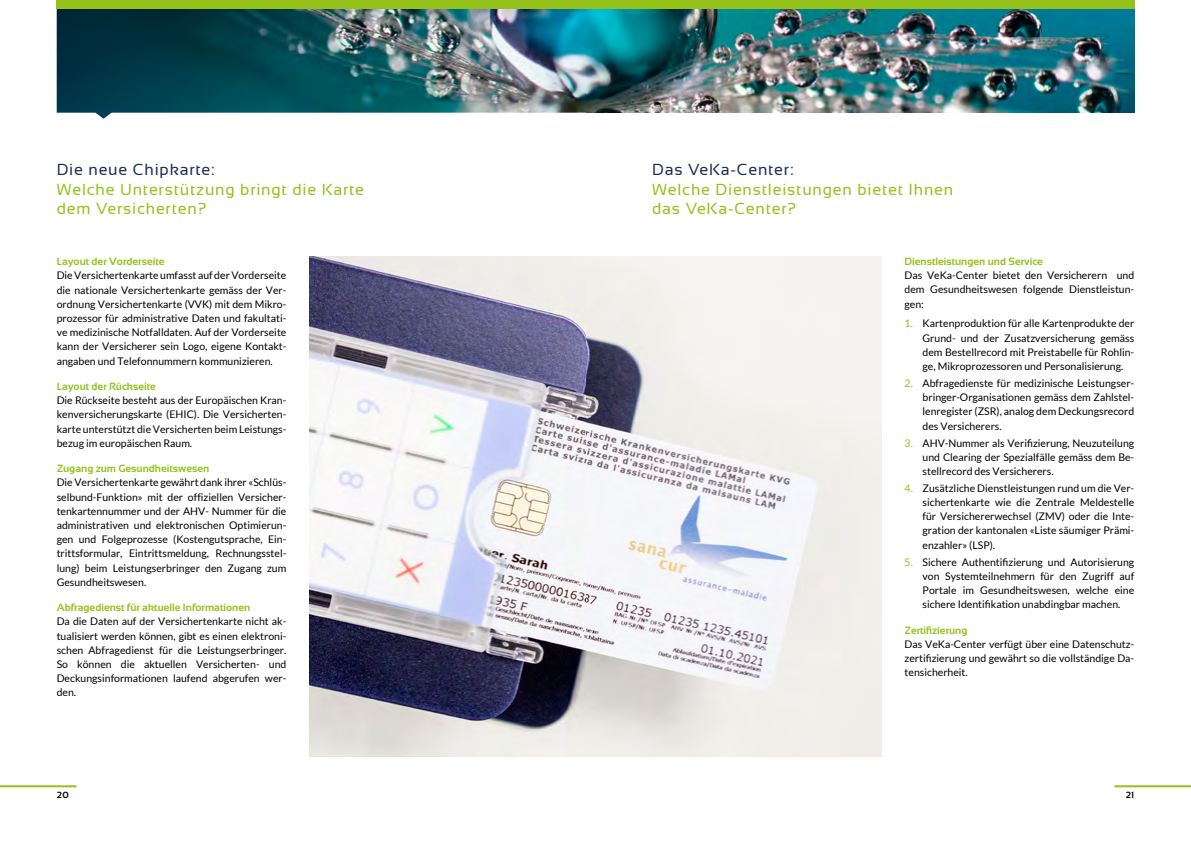
<style>
.page{position:relative;width:1191px;height:842px;background:#fff}
.page>*{position:absolute;margin:0;border:0;box-sizing:border-box;transform-origin:0 0}
.t1{font:16px/19.2px "Sansation";letter-spacing:.05em;color:#94c11a}
.t2{font:16px "Sansation";letter-spacing:.05em;color:#1f2d54}
.t3{font:10.5px/14.2px "Lato";color:#000;text-align:justify}
.t4{font:700 10.5px "Sansation";color:#94c11a}
.t5{font:700 9px "Sansation";color:#000}
.s1{color:#94c11a}
</style>
<div class="page">
<img style="left:57px;top:9px;width:530px;height:110px">
<img style="left:309px;top:257px;width:278px;height:500px">
<img style="left:587px;top:257px;width:295px;height:500px">
<img style="left:587px;top:9px;width:547px;height:104px">
<div style="left:587px;top:0;width:547px;height:9px;background:#94c11a"></div>
<hr style="left:1114px;top:785px;width:77px;height:2px;background:#94c11a">
<div style="left:57px;top:0;width:547px;height:9px;background:#94c11a"></div>
<hr style="left:0;top:785px;width:77px;height:2px;background:#94c11a">
<h1 class="t2" style="left:57px;top:161px;width:159px">Die neue Chipkarte:</h1>
<h1 class="t1" style="left:57px;top:179px;width:309px">Welche Unterstützung bringt die Karte dem Versicherten?</h1>
<p class="t4" style="left:57px;top:256px;width:109px">Layout der Vorderseite</p>
<p class="t3" style="left:57px;top:268px;width:231px">Die Versichertenkarte umfasst auf der Vorderseite die nationale Versichertenkarte gemäss der Ver&shy;ordnung Versichertenkarte (VVK) mit dem Mikro&shy;prozessor für administrative Daten und fakultati&shy;ve medizinische Notfalldaten. Auf der Vorderseite kann der Versicherer sein Logo, eigene Kontakt&shy;angaben und Telefonnummern kommunizieren.</p>
<p class="t4" style="left:57px;top:381px;width:101px">Layout der Rückseite</p>
<p class="t3" style="left:57px;top:393px;width:231px">Die Rückseite besteht aus der Europäischen Kran&shy;kenversicherungskarte (EHIC). Die Versicherten&shy;karte unterstützt die Versicherten beim Leistungs&shy;bezug im europäischen Raum.</p>
<p class="t4" style="left:57px;top:463px;width:154px">Zugang zum Gesundheitswesen</p>
<p class="t3" style="left:57px;top:475px;width:231px">Die Versichertenkarte gewährt dank ihrer «Schlüs&shy;selbund-Funktion» mit der offiziellen Versicher&shy;tenkartennummer und der AHV- Nummer für die administrativen und elektronischen Optimierun&shy;gen und Folgeprozesse (Kostengutsprache, Ein&shy;trittsformular, Eintrittsmeldung, Rechnungsstel&shy;lung) beim Leistungserbringer den Zugang zum Gesundheitswesen.</p>
<p class="t4" style="left:57px;top:602px;width:195px">Abfragedienst für aktuelle Informationen</p>
<p class="t3" style="left:57px;top:614px;width:231px">Da die Daten auf der Versichertenkarte nicht ak&shy;tualisiert werden können, gibt es einen elektroni&shy;schen Abfragedienst für die Leistungserbringer.<br>So können die aktuellen Versicherten- und Deckungsinformationen laufend abgerufen wer&shy;den.</p>
<h1 class="t2" style="left:652px;top:161px;width:143px">Das VeKa-Center:</h1>
<h1 class="t1" style="left:652px;top:179px;width:303px">Welche Dienstleistungen bietet Ihnen das VeKa-Center?</h1>
<p class="t4" style="left:904px;top:256px;width:140px">Dienstleistungen und Service</p>
<p class="t3" style="left:904px;top:268px;width:231px">Das VeKa-Center bietet den Versicherern und dem Gesundheitswesen folgende Dienstleistun&shy;gen:</p>
<p class="t3" style="left:922px;top:316px;width:213px;text-indent:-18px"><span class="s1">1.</span> Kartenproduktion für alle Kartenprodukte der Grund- und der Zusatzversicherung gemäss dem Bestellrecord mit Preistabelle für Rohlin&shy;ge, Mikroprozessoren und Personalisierung.</p>
<p class="t3" style="left:922px;top:376px;width:213px;text-indent:-18px"><span class="s1">2.</span> Abfragedienste für medizinische Leistungser&shy;bringer-Organisationen gemäss dem Zahlstel&shy;lenregister (ZSR), analog dem Deckungsrecord des Versicherers.</p>
<p class="t3" style="left:922px;top:435px;width:213px;text-indent:-18px"><span class="s1">3.</span> AHV-Nummer als Verifizierung, Neuzuteilung und Clearing der Spezialfälle gemäss dem Be&shy;stellrecord des Versicherers.</p>
<p class="t3" style="left:922px;top:481px;width:213px;text-indent:-18px"><span class="s1">4.</span> Zusätzliche Dienstleistungen rund um die Ver&shy;sichertenkarte wie die Zentrale Meldestelle für Versichererwechsel (ZMV) oder die Inte&shy;gration der kantonalen «Liste säumiger Prämi&shy;enzahler» (LSP).</p>
<p class="t3" style="left:922px;top:555px;width:213px;text-indent:-18px"><span class="s1">5.</span> Sichere Authentifizierung und Autorisierung von Systemteilnehmern für den Zugriff auf Portale im Gesundheitswesen, welche eine sichere Identifikation unabdingbar machen.</p>
<p class="t4" style="left:904px;top:624px;width:64px">Zertifizierung</p>
<p class="t3" style="left:904px;top:637px;width:231px">Das VeKa-Center verfügt über eine Datenschutz&shy;zertifizierung und gewährt so die vollständige Da&shy;tensicherheit.</p>
<p class="t5" style="left:57px;top:789px;width:13px">20</p>
<p class="t5" style="left:1125px;top:789px;width:10px">21</p>
</div>
